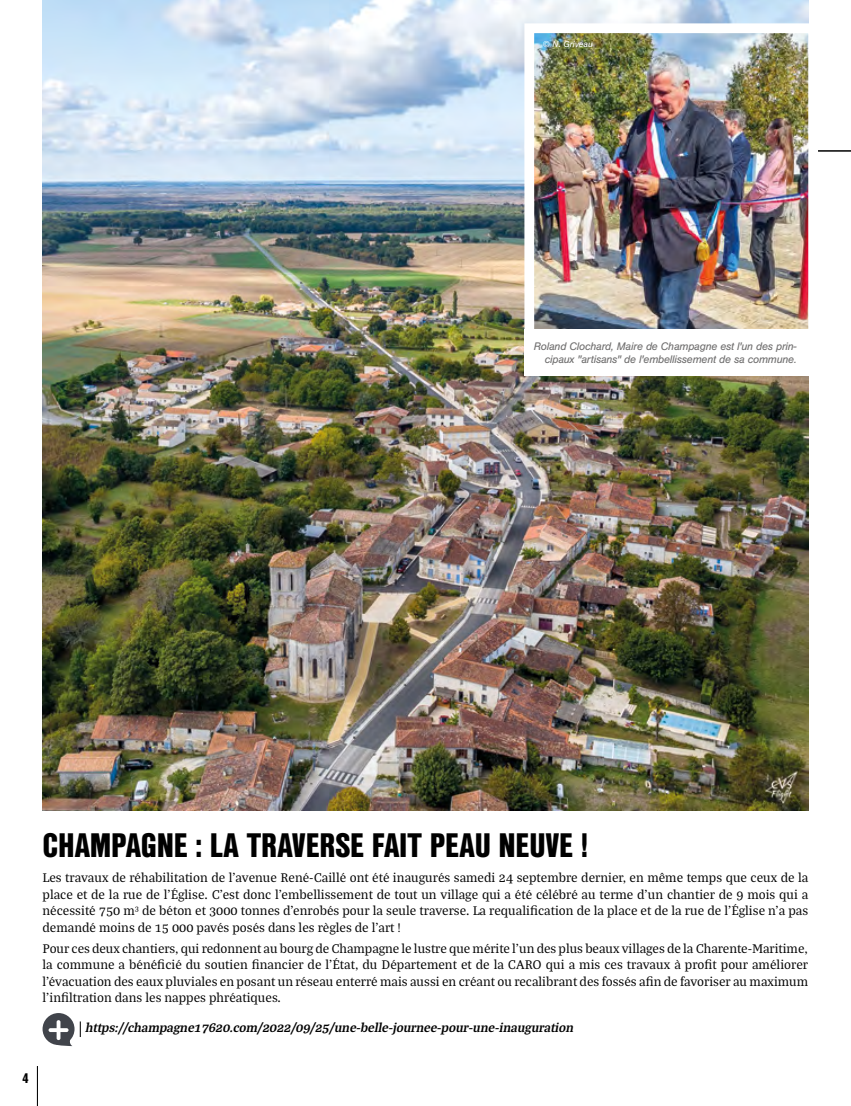
<style>
.page{position:relative;width:851px;height:1106px;background:#fff}
.page>*{position:absolute;margin:0;border:0;box-sizing:border-box;transform-origin:0 0}
.t1{font:900 33px "Nimbus San Con L";letter-spacing:-.01em;color:#000}
.t2{font:13.5px/16.5px "Bagatela";color:#000;text-align:justify}
.t3{font:italic 700 13.5px "Bagatela";color:#000}
.t4{font:900 13.5px "Nimbus San Con L";color:#000}
.t5{font:italic 11.4px/13.5px "Nimbus San";letter-spacing:-.02em;color:#706f6f;text-align:right}
.t6{font:italic 9px "Nimbus San";color:#fff}
</style>
<div class="page">
<hr style="left:37px;top:1066px;width:1px;height:40px;background:#000">
<img style="left:43px;top:0;width:765px;height:810px">
<svg style="left:80px;top:1021px;width:1px;height:16px"></svg>
<div style="left:43px;top:1013px;width:31px;height:32px;background:#41444b;border-radius:50%"></div>
<svg style="left:53px;top:1039px;width:19px;height:7px"></svg>
<hr style="left:57px;top:1020px;width:3px;height:20px;background:#fff;border-radius:2px">
<svg style="left:49px;top:1028px;width:19px;height:4px"></svg>
<img style="left:519px;top:19px;width:290px;height:324px">
<hr style="left:817px;top:150px;width:33px;height:2px;background:#000">
<div style="left:524px;top:329px;width:285px;height:47px;background:#fff"></div>
<p class="t6" style="left:543px;top:39px;width:51px">© N. Griveau</p>
<p class="t5" style="left:533px;top:339px;width:264px">Roland Clochard, Maire de Champagne est l'un des prin&shy;cipaux "artisans" de l'embellissement de sa commune.</p>
<h1 class="t1" style="left:43px;top:820px;width:546px">CHAMPAGNE : LA TRAVERSE FAIT PEAU NEUVE !</h1>
<p class="t2" style="left:43px;top:869px;width:767px">Les travaux de réhabilitation de l’avenue René-Caillé ont été inaugurés samedi 24 septembre dernier, en même temps que ceux de la place et de la rue de l’Église. C’est donc l’embellissement de tout un village qui a été célébré au terme d’un chantier de 9 mois qui a nécessité 750 m<sup>3</sup> de béton et 3000 tonnes d’enrobés pour la seule traverse. La requalification de la place et de la rue de l’Église n’a pas demandé moins de 15 000 pavés posés dans les règles de l’art !</p>
<p class="t2" style="left:43px;top:939px;width:767px">Pour ces deux chantiers, qui redonnent au bourg de Champagne le lustre que mérite l’un des plus beaux villages de la Charente-Maritime, la commune a bénéficié du soutien financier de l’État, du Département et de la CARO qui a mis ces travaux à profit pour améliorer l’évacuation des eaux pluviales en posant un réseau enterré mais aussi en créant ou recalibrant des fossés afin de favoriser au maximum l’infiltration dans les nappes phréatiques.</p>
<p class="t3" style="left:85px;top:1018px;width:492px">https://champagne17620.com/2022/09/25/une-belle-journee-pour-une-inauguration</p>
<p class="t4" style="left:22px;top:1068px;width:8px">4</p>
</div>
